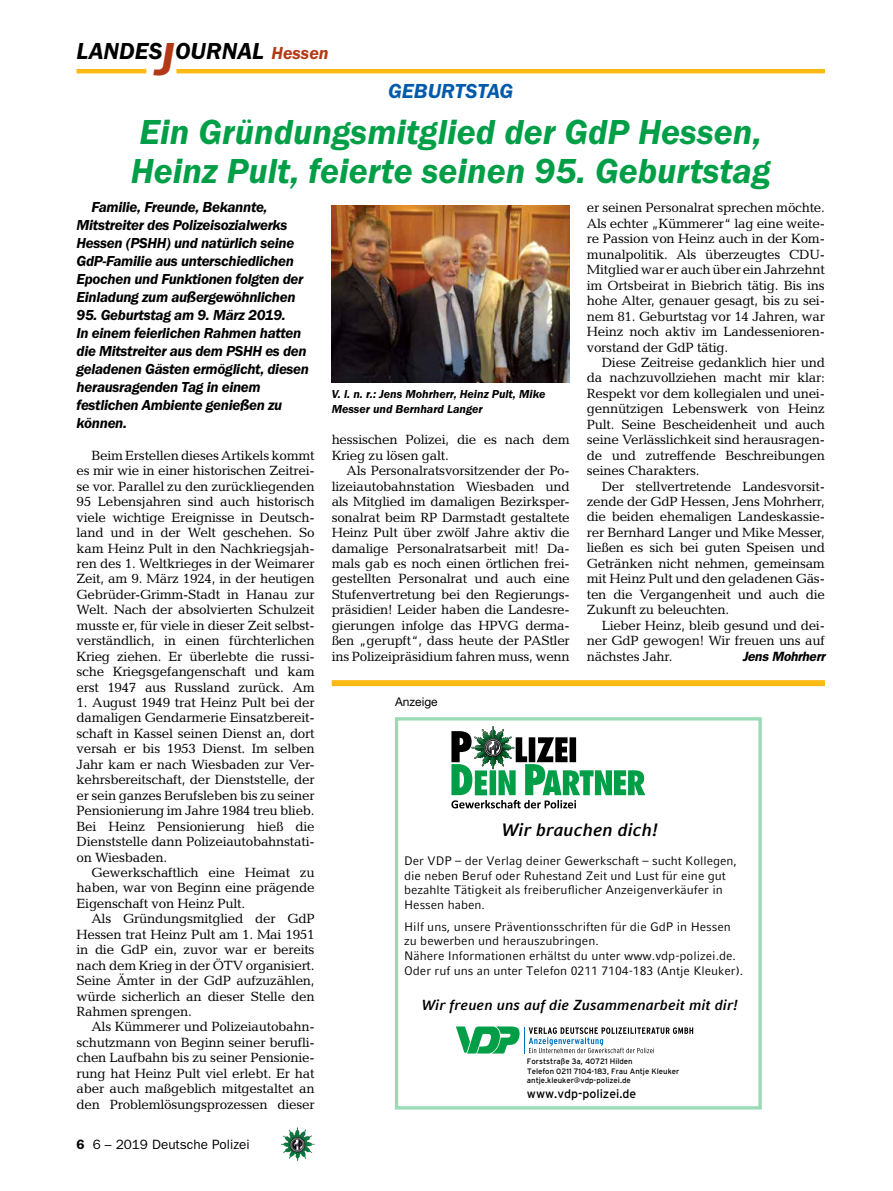
<style>
.page{position:relative;width:893px;height:1191px;background:#fff}
.page>*{position:absolute;margin:0;border:0;box-sizing:border-box;transform-origin:0 0}
.t1{font:italic 600 36px/39px "Franklin Gothic Itc T";color:#009f47}
.t2{font:italic 600 24px "Franklin Gothic Itc T";color:#000}
.t3{font:italic 600 21px "Franklin Gothic Itc T";color:#005baa}
.t4{font:italic 700 17.85px "Compatil Fact LT";color:#000}
.t5{font:italic 600 15px/18px "Franklin Gothic Itc T";letter-spacing:-.02em;color:#000}
.t6{font:italic 700 14.55px "Compatil Fact LT";color:#000}
.t7{font:13.5px/15.5px "Candida";letter-spacing:-.02em;color:#000;text-align:justify}
.t8{font:13.5px "Franklin Gothic";color:#000}
.t9{font:italic 600 13.5px "Franklin Gothic";letter-spacing:-.02em;color:#000}
.t10{font:12.3px/14.7px "Compatil Fact LT";color:#000}
.t11{font:12.3px "Interstate";color:#000}
.t12{font:italic 600 12px/15.5px "Franklin Gothic Itc T";color:#000}
.t13{font:12px "Helvetica Neue";color:#000}
.t14{font:7.8px/9.3px "Interstate";color:#000}
.s1{font-size:48px;color:#b33916}
.s2{font-size:18px;color:#b33916}
.s3{font-weight:600}
</style>
<div class="page">
<hr style="left:77px;top:69px;width:69px;height:4px;background:#fdb913">
<hr style="left:176px;top:69px;width:649px;height:4px;background:#fdb913">
<img style="left:281px;top:1128px;width:16px;height:24px">
<svg style="left:451px;top:726px;width:194px;height:82px"></svg>
<svg style="left:456px;top:1026px;width:237px;height:27px"></svg>
<div style="left:332px;top:680px;width:493px;height:6px;background:#fdb913"></div>
<img style="left:332px;top:205px;width:238px;height:177px">
<h2 class="t2" style="left:77px;top:37px;width:254px">LANDES<span class="s1">J</span>OURNAL <span class="s2">Hessen</span></h2>
<h3 class="t3" style="left:388px;top:79px;width:15px">gebur</h3>
<h3 class="t3" style="left:455px;top:79px;width:47px">tstag</h3>
<h1 class="t1" style="left:131px;top:112px;width:641px">Ein Gründungsmitglied der GdP Hessen,<br>Heinz Pult, feierte seinen 95. Geburtstag</h1>
<p class="t5" style="left:77px;top:198px;width:228px;text-indent:15px">Familie, Freunde, Bekannte, Mitstreiter des Polizeisozialwerks Hessen (PSHH) und natürlich seine GdP-Familie aus unterschiedlichen Epochen und Funktionen folgten der Einladung zum außergewöhnlichen</p>
<p class="t5" style="left:77px;top:306px;width:234px">95. Geburtstag am 9. März 2019.<br>In einem feierlichen Rahmen hatten die Mitstreiter aus dem PSHH es den geladenen Gästen ermöglicht, diesen herausragenden Tag in einem festlichen Ambiente genießen zu können.</p>
<p class="t7" style="left:77px;top:447px;width:240px;text-indent:15px">Beim Erstellen dieses Artikels kommt es mir wie in einer historischen Zeitrei&shy;se vor. Parallel zu den zurückliegenden 95 Lebensjahren sind auch historisch viele wichtige Ereignisse in Deutsch&shy;land und in der Welt geschehen. So kam Heinz Pult in den Nachkriegsjah&shy;ren des 1. Weltkrieges in der Weimarer Zeit, am 9. März 1924, in der heutigen Gebrüder-Grimm-Stadt in Hanau zur Welt. Nach der absolvierten Schulzeit musste er, für viele in dieser Zeit selbst&shy;verständlich, in einen fürchterlichen Krieg ziehen. Er überlebte die russi&shy;sche Kriegsgefangenschaft und kam erst 1947 aus Russland zurück. Am</p>
<p class="t7" style="left:77px;top:694px;width:240px">1. August 1949 trat Heinz Pult bei der damaligen Gendarmerie Einsatzbereit&shy;schaft in Kassel seinen Dienst an, dort versah er bis 1953 Dienst. Im selben Jahr kam er nach Wiesbaden zur Ver&shy;kehrsbereitschaft, der Dienststelle, der er sein ganzes Berufsleben bis zu seiner Pensionierung im Jahre 1984 treu blieb.<br>Bei Heinz Pensionierung hieß die Dienststelle dann Polizeiautobahnstati&shy;on Wiesbaden.</p>
<p class="t7" style="left:77px;top:864px;width:240px;text-indent:15px">Gewerkschaftlich eine Heimat zu haben, war von Beginn eine prägende Eigenschaft von Heinz Pult.</p>
<p class="t7" style="left:77px;top:911px;width:240px;text-indent:15px">Als Gründungsmitglied der GdP Hessen trat Heinz Pult am 1. Mai 1951 in die GdP ein, zuvor war er bereits nach dem Krieg in der ÖTV organisiert.<br>Seine Ämter in der GdP aufzuzählen, würde sicherlich an dieser Stelle den Rahmen sprengen.</p>
<p class="t7" style="left:77px;top:1019px;width:240px;text-indent:15px">Als Kümmerer und Polizeiautobahn&shy;schutzmann von Beginn seiner berufli&shy;chen Laufbahn bis zu seiner Pensionie&shy;rung hat Heinz Pult viel erlebt. Er hat aber auch maßgeblich mitgestaltet an den Problemlösungsprozessen dieser</p>
<p class="t8" style="left:77px;top:1136px;width:175px"><span class="s3">6</span> 6 – 2019 Deutsche Polizei</p>
<p class="t12" style="left:332px;top:386px;width:215px">V. l. n. r.: Jens Mohrherr, Heinz Pult, Mike<br>Messer und Bernhard Langer</p>
<p class="t7" style="left:332px;top:432px;width:240px">hessischen Polizei, die es nach dem<br>Krieg zu lösen galt.</p>
<p class="t7" style="left:332px;top:463px;width:240px;text-indent:15px">Als Personalratsvorsitzender der Po&shy;lizeiautobahnstation Wiesbaden und als Mitglied im damaligen Bezirksper&shy;sonalrat beim RP Darmstadt gestaltete Heinz Pult über zwölf Jahre aktiv die damalige Personalratsarbeit mit! Da&shy;mals gab es noch einen örtlichen frei&shy;gestellten Personalrat und auch eine Stufenvertretung bei den Regierungs&shy;präsidien! Leider haben die Landesre&shy;gierungen infolge das HPVG derma&shy;ßen „gerupft“, dass heute der PAStler ins Polizeipräsidium fahren muss, wenn</p>
<p class="t13" style="left:395px;top:694px;width:44px">Anzeige</p>
<p class="t7" style="left:587px;top:200px;width:240px">er seinen Personalrat sprechen möchte.<br>Als echter „Kümmerer“ lag eine weite&shy;re Passion von Heinz auch in der Kom&shy;munalpolitik. Als überzeugtes CDU-Mitglied war er auch über ein Jahrzehnt im Ortsbeirat in Biebrich tätig. Bis ins hohe Alter, genauer gesagt, bis zu sei&shy;nem 81. Geburtstag vor 14 Jahren, war Heinz noch aktiv im Landessenioren&shy;vorstand der GdP tätig.</p>
<p class="t7" style="left:587px;top:355px;width:240px;text-indent:15px">Diese Zeitreise gedanklich hier und da nachzuvollziehen macht mir klar:<br>Respekt vor dem kollegialen und unei&shy;gennützigen Lebenswerk von Heinz Pult. Seine Bescheidenheit und auch seine Verlässlichkeit sind herausragen&shy;de und zutreffende Beschreibungen seines Charakters.</p>
<p class="t7" style="left:587px;top:478px;width:240px;text-indent:15px">Der stellvertretende Landesvorsit&shy;zende der GdP Hessen, Jens Mohrherr, die beiden ehemaligen Landeskassie&shy;rer Bernhard Langer und Mike Messer, ließen es sich bei guten Speisen und Getränken nicht nehmen, gemeinsam mit Heinz Pult und den geladenen Gäs&shy;ten die Vergangenheit und auch die Zukunft zu beleuchten.</p>
<p class="t7" style="left:587px;top:617px;width:240px;text-indent:15px">Lieber Heinz, bleib gesund und dei&shy;ner GdP gewogen! Wir freuen uns auf nächstes Jahr.</p>
<p class="t9" style="left:742px;top:648px;width:84px">Jens Mohrherr</p>
<h3 class="t4" style="left:502px;top:819px;width:158px">Wir brauchen dich!</h3>
<p class="t10" style="left:404px;top:853px;width:334px">Der VDP – der Verlag deiner Gewerkschaft – sucht Kollegen, die neben Beruf oder Ruhestand Zeit und Lust für eine gut bezahlte Tätigkeit als freiberuflicher Anzeigenverkäufer in Hessen haben.</p>
<p class="t10" style="left:404px;top:919px;width:341px">Hilf uns, unsere Präventionsschriften für die GdP in Hessen zu bewerben und herauszubringen.<br>Nähere Informationen erhältst du unter www.vdp-polizei.de.<br>Oder ruf uns an unter Telefon 0211 7104-183 (Antje Kleuker).</p>
<p class="t6" style="left:422px;top:996px;width:318px">Wir freuen uns auf die Zusammenarbeit mit dir!</p>
<p class="t14" style="left:527px;top:1057px;width:154px">Forststraße 3a, 40721 Hilden<br>Telefon 0211 7104-183, Frau Antje Kleuker antje.kleuker@vdp-polizei.de</p>
<p class="t11" style="left:527px;top:1087px;width:111px">www.vdp-polizei.de</p>
</div>
